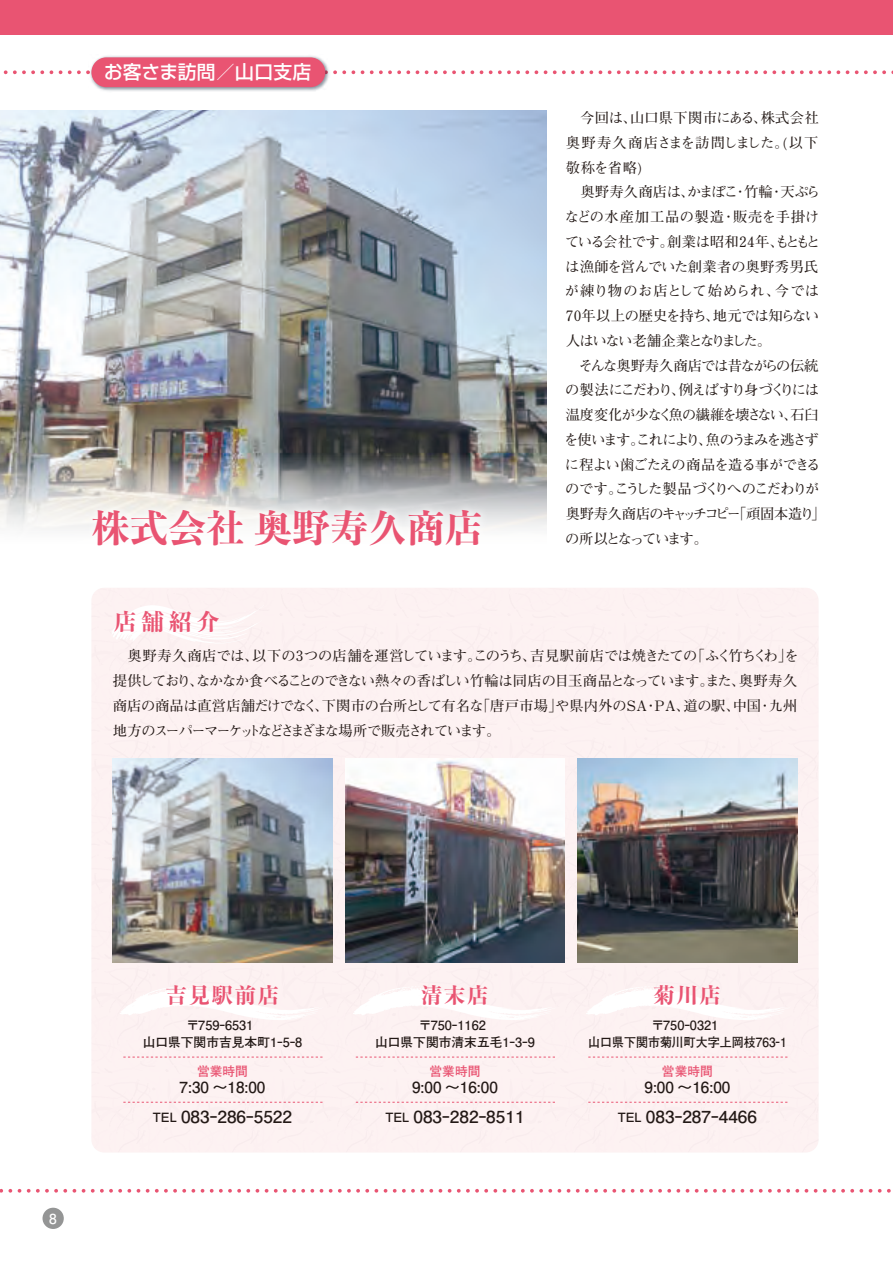
<style>
.page{position:relative;width:893px;height:1263px;background:#fff}
.page>*{position:absolute;margin:0;border:0;box-sizing:border-box;transform-origin:0 0}
.t1{font:37.5px "P Bunkyu Md Min Std N EB";letter-spacing:.02em;color:#e95472}
.t2{font:22.5px "P Bunkyu Md Min Std N EB";color:#e95472}
.t3{font:21px "P Bunkyu Md Min Std N EB";letter-spacing:.1em;color:#e95472}
.t4{font:500 18.75px "Shin Go Pr 6 N";letter-spacing:.015em;color:#fff}
.t5{font:700 16.65px "Futo Go B101 Pr 6 N";color:#231916;scale:1.04 1}
.t6{font:700 15.3px "Futo Go B101 Pr 6 N";color:#231916}
.t7{font:700 14.25px/24.8px "Futo Min A101 Pro";letter-spacing:-.045em;color:#231916;text-align:justify}
.t8{font:700 14.25px "Futo Min A101 Pro";letter-spacing:-.135em;color:#231916}
.t9{font:700 13.8px "Futo Go B101 Pr 6 N";color:#fff}
.t10{font:700 12.75px/17px "Futo Go B101 Pr 6 N";color:#231916;text-align:center}
.t11{font:700 12.75px "Futo Go B101 Pr 6 N";color:#e95472}
.s1{font-size:12.75px}
</style>
<div class="page">
<div style="left:0;top:0;width:893px;height:34px;background:#e95472"></div>
<img style="left:89px;top:56px;width:240px;height:35px">
<div style="left:91px;top:57px;width:234px;height:30px;background:#e95472;border-radius:15px"></div>
<div style="left:91px;top:588px;width:728px;height:564px;background:#fdf2f2;border-radius:13px"></div>
<svg style="left:120px;top:988px;width:193px;height:32px"></svg>
<svg style="left:353px;top:988px;width:193px;height:32px"></svg>
<svg style="left:587px;top:988px;width:193px;height:32px"></svg>
<img style="left:0;top:111px;width:547px;height:336px">
<img style="left:0;top:447px;width:547px;height:82px">
<img style="left:36px;top:454px;width:503px;height:76px">
<img style="left:578px;top:759px;width:219px;height:204px">
<img style="left:345px;top:759px;width:220px;height:204px">
<img style="left:113px;top:759px;width:219px;height:204px">
<svg style="left:123px;top:1102px;width:199px;height:1px"></svg>
<svg style="left:123px;top:1057px;width:199px;height:1px"></svg>
<svg style="left:355px;top:1102px;width:200px;height:1px"></svg>
<svg style="left:355px;top:1057px;width:200px;height:1px"></svg>
<svg style="left:588px;top:1102px;width:199px;height:1px"></svg>
<svg style="left:588px;top:1057px;width:199px;height:1px"></svg>
<svg style="left:112px;top:606px;width:142px;height:37px"></svg>
<div style="left:43px;top:1208px;width:21px;height:21px;background:#949595;border-radius:50%"></div>
<h3 class="t4" style="left:104px;top:57px;width:209px">お客さま訪問／山口支店</h3>
<h1 class="t1" style="left:92px;top:499px;width:393px">株式会社 奥野寿久商店</h1>
<h2 class="t2" style="left:114px;top:604px;width:107px">店 舗 紹 介</h2>
<p class="t7" style="left:566px;top:104px;width:254px">　今回は、山口県下関市にある、株式会社奥野寿久商店さまを訪問しました。(以下敬称を省略)</p>
<p class="t7" style="left:564px;top:178px;width:263px;text-align:left;text-indent:16px">奥野寿久商店は、かまぼこ・竹輪・天ぷらなどの水産加工品の製造・販売を手掛けている会社です。創業は昭和24年、もともとは漁師を営んでいた創業者の奥野秀男氏が練り物のお店として始められ、今では<br>70年以上の歴史を持ち、地元では知らない人はいない老舗企業となりました。<br>　そんな奥野寿久商店では昔ながらの伝統の製法にこだわり、例えばすり身づくりには温度変化が少なく魚の繊維を壊さない、石臼を使います。これにより、魚のうまみを逃さずに程よい歯ごたえの商品を造る事ができるのです。こうした製品づくりへのこだわりが奥野寿久商店のキャッチコピー「頑固本造り」</p>
<p class="t8" style="left:565px;top:527px;width:144px">の所以となっています。</p>
<p class="t7" style="left:113px;top:642px;width:687px">　奥野寿久商店では、以下の3つの店舗を運営しています。このうち、吉見駅前店では焼きたての「ふく竹ちくわ」を提供しており、なかなか食べることのできない熱々の香ばしい竹輪は同店の目玉商品となっています。また、奥野寿久商店の商品は直営店舗だけでなく、下関市の台所として有名な「唐戸市場」や県内外のSA・PA、道の駅、中国・九州地方のスーパーマーケットなどさまざまな場所で販売されています。</p>
<p class="t9" style="left:49px;top:1207px;width:9px">8</p>
<h3 class="t3" style="left:166px;top:979px;width:115px">吉見駅前店</h3>
<p class="t10" style="left:143px;top:1016px;width:161px">〒759－6531<br>山口県下関市吉見本町1－5－8</p>
<p class="t11" style="left:197px;top:1061px;width:52px">営業時間</p>
<p class="t6" style="left:180px;top:1075px;width:87px">7:30 ～18:00</p>
<p class="t5" style="left:153px;top:1104px;width:135px"><span class="s1">TEL</span> 083－286－5522</p>
<h3 class="t3" style="left:421px;top:979px;width:69px">清末店</h3>
<p class="t10" style="left:375px;top:1016px;width:161px">〒750－1162<br>山口県下関市清末五毛1－3－9</p>
<p class="t11" style="left:429px;top:1061px;width:52px">営業時間</p>
<p class="t6" style="left:412px;top:1075px;width:87px">9:00 ～16:00</p>
<p class="t5" style="left:385px;top:1104px;width:135px"><span class="s1">TEL</span> 083－282－8511</p>
<h3 class="t3" style="left:654px;top:979px;width:69px">菊川店</h3>
<p class="t10" style="left:588px;top:1016px;width:200px">〒750－0321<br>山口県下関市菊川町大字上岡枝763－1</p>
<p class="t11" style="left:662px;top:1061px;width:52px">営業時間</p>
<p class="t6" style="left:644px;top:1075px;width:87px">9:00 ～16:00</p>
<p class="t5" style="left:618px;top:1104px;width:135px"><span class="s1">TEL</span> 083－287－4466</p>
</div>
